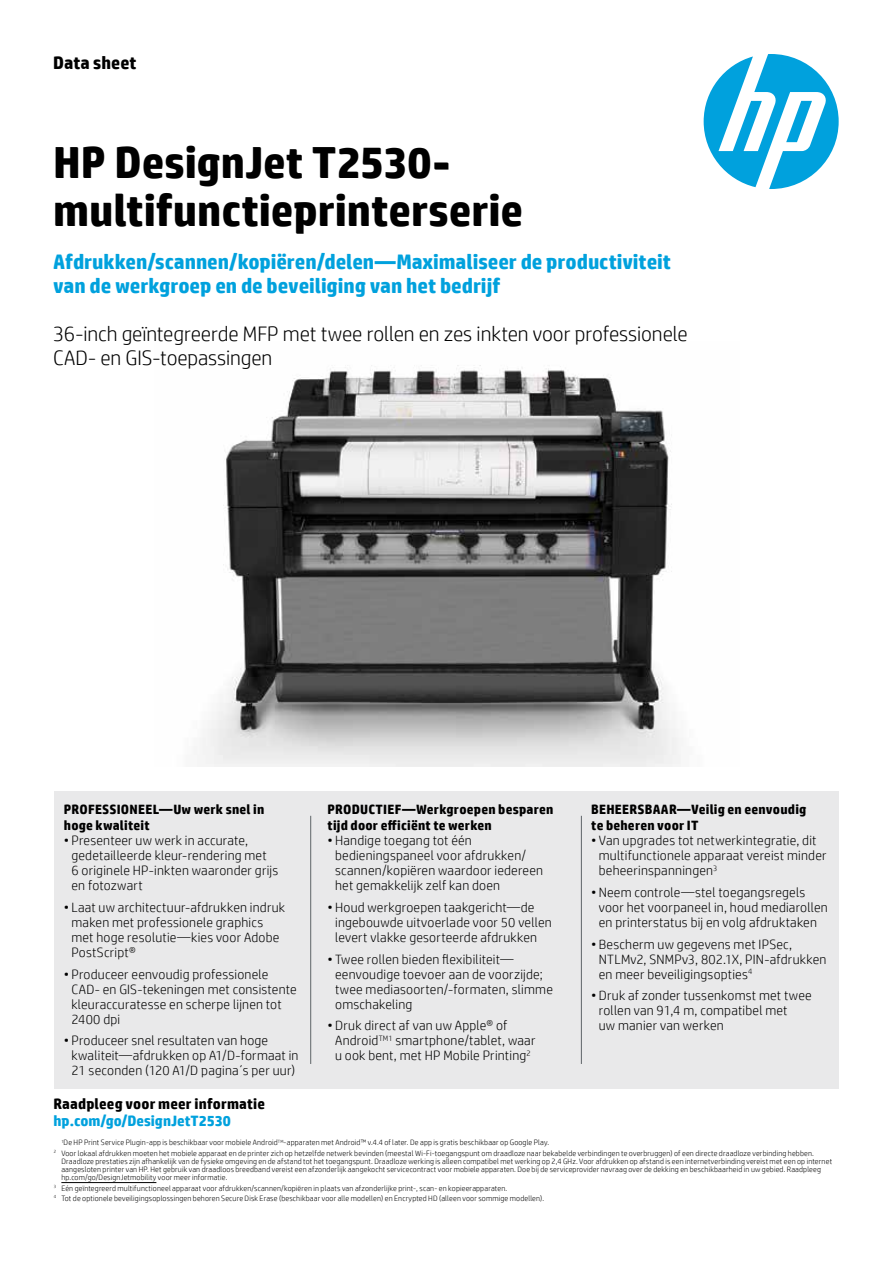
<style>
.page{position:relative;width:893px;height:1263px;background:#fff}
.page>*{position:absolute;margin:0;border:0;box-sizing:border-box;transform-origin:0 0}
.t1{font:700 45px/48px "HP Simplified";color:#000}
.t2{font:700 21px/24px "HP Simplified";letter-spacing:-.005em;color:#00a1dd}
.t3{font:300 21px/24px "HP Simplified";letter-spacing:-.005em;color:#000}
.t4{font:700 18px "HP Simplified";color:#000}
.t5{font:700 15px "HP Simplified";letter-spacing:.01em;color:#000}
.t6{font:700 15px "HP Simplified";color:#00a1dd}
.t7{font:300 13.5px/15px "HP Simplified";letter-spacing:.015em;color:#000}
.t8{font:700 13.5px/16.5px "HP Simplified";letter-spacing:.015em;color:#000}
.t9{font:300 7.8px/10.2px "HP Simplified";letter-spacing:.02em;color:#000}
</style>
<div class="page">
<img style="left:202px;top:365px;width:479px;height:401px">
<div style="left:54px;top:791px;width:785px;height:298px;background:#e6e7e8"></div>
<hr style="left:310px;top:816px;width:1px;height:248px;background:#5e6468">
<hr style="left:581px;top:816px;width:1px;height:248px;background:#5e6468">
<svg style="left:704px;top:54px;width:135px;height:135px"></svg>
<hr style="left:61px;top:1182px;width:95px;height:1px;background:#000">
<h3 class="t4" style="left:53px;top:51px;width:85px">Data sheet</h3>
<h1 class="t1" style="left:53px;top:139px;width:472px">HP DesignJet T2530- multifunctieprinterserie</h1>
<h2 class="t2" style="left:53px;top:250px;width:619px">Afdrukken/scannen/kopiëren/delen—Maximaliseer de productiviteit van de werkgroep en de beveiliging van het bedrijf</h2>
<h2 class="t3" style="left:53px;top:321px;width:636px">36-inch geïntegreerde MFP met twee rollen en zes inkten voor professionele<br>CAD- en GIS-toepassingen</h2>
<p class="t8" style="left:64px;top:801px;width:202px">PROFESSIONEEL—Uw werk snel in hoge kwaliteit</p>
<p class="t7" style="left:71px;top:832px;width:208px;text-indent:-8px">• Presenteer uw werk in accurate, gedetailleerde kleur-rendering met<br>6 originele HP-inkten waaronder grijs en fotozwart</p>
<p class="t7" style="left:71px;top:899px;width:215px;text-indent:-8px">• Laat uw architectuur-afdrukken indruk maken met professionele graphics met hoge resolutie—kies voor Adobe<br>PostScript®</p>
<p class="t7" style="left:71px;top:966px;width:227px;text-indent:-8px">• Produceer eenvoudig professionele<br>CAD- en GIS-tekeningen met consistente kleuraccuratesse en scherpe lijnen tot<br>2400 dpi</p>
<p class="t7" style="left:71px;top:1033px;width:229px;text-indent:-8px">• Produceer snel resultaten van hoge kwaliteit—afdrukken op A1/D-formaat in<br>21 seconden (120 A1/D pagina´s per uur)</p>
<p class="t5" style="left:53px;top:1094px;width:213px">Raadpleeg voor meer informatie</p>
<p class="t6" style="left:53px;top:1110px;width:179px">hp.com/go/DesignJetT2530</p>
<p class="t8" style="left:328px;top:801px;width:227px">PRODUCTIEF—Werkgroepen besparen tijd door efficiënt te werken</p>
<p class="t7" style="left:335px;top:832px;width:209px;text-indent:-8px">• Handige toegang tot één bedieningspaneel voor afdrukken/ scannen/kopiëren waardoor iedereen het gemakkelijk zelf kan doen</p>
<p class="t7" style="left:335px;top:899px;width:218px;text-indent:-8px">• Houd werkgroepen taakgericht—de ingebouwde uitvoerlade voor 50 vellen levert vlakke gesorteerde afdrukken</p>
<p class="t7" style="left:335px;top:951px;width:219px;text-indent:-8px">• Twee rollen bieden flexibiliteit— eenvoudige toevoer aan de voorzijde; twee mediasoorten/-formaten, slimme omschakeling</p>
<p class="t7" style="left:335px;top:1018px;width:202px;text-indent:-8px">• Druk direct af van uw Apple® of<br>Android<sup>TM1</sup> smartphone/tablet, waar u ook bent, met HP Mobile Printing<sup>2</sup></p>
<p class="t8" style="left:591px;top:801px;width:217px">BEHEERSBAAR—Veilig en eenvoudig te beheren voor IT</p>
<p class="t7" style="left:599px;top:832px;width:229px;text-indent:-8px">• Van upgrades tot netwerkintegratie, dit multifunctionele apparaat vereist minder beheerinspanningen<sup>3</sup></p>
<p class="t7" style="left:599px;top:884px;width:231px;text-indent:-8px">• Neem controle—stel toegangsregels voor het voorpaneel in, houd mediarollen en printerstatus bij en volg afdruktaken</p>
<p class="t7" style="left:599px;top:936px;width:229px;text-indent:-8px">• Bescherm uw gegevens met IPSec,<br>NTLMv2, SNMPv3, 802.1X, PIN-afdrukken en meer beveiligingsopties<sup>4</sup></p>
<p class="t7" style="left:599px;top:988px;width:214px;text-indent:-8px">• Druk af zonder tussenkomst met twee rollen van 91,4 m, compatibel met<br>uw manier van werken</p>
<p class="t9" style="left:54px;top:1137px;width:761px;text-indent:8px"><sup>1</sup>De HP Print Service Plugin-app is beschikbaar voor mobiele Android<sup>TM</sup>-apparaten met Android™ v.4.4 of later. De app is gratis beschikbaar op Google Play.<br><sup>2</sup> Voor lokaal afdrukken moeten het mobiele apparaat en de printer zich op hetzelfde netwerk bevinden (meestal Wi-Fi-toegangspunt om draadloze naar bekabelde verbindingen te overbruggen) of een directe draadloze verbinding hebben.</p>
<p class="t9" style="left:61px;top:1157px;width:772px;line-height:8.2px">Draadloze prestaties zijn afhankelijk van de fysieke omgeving en de afstand tot het toegangspunt. Draadloze werking is alleen compatibel met werking op 2,4 GHz. Voor afdrukken op afstand is een internetverbinding vereist met een op internet aangesloten printer van HP. Het gebruik van draadloos breedband vereist een afzonderlijk aangekocht servicecontract voor mobiele apparaten. Doe bij de serviceprovider navraag over de dekking en beschikbaarheid in uw gebied. Raadpleeg hp.com/go/DesignJetmobility voor meer informatie.</p>
<p class="t9" style="left:54px;top:1182px;width:492px"><sup>3</sup> Eén geïntegreerd multifunctioneel apparaat voor afdrukken/scannen/kopiëren in plaats van afzonderlijke print-, scan- en kopieerapparaten.<br><sup>4</sup> Tot de optionele beveiligingsoplossingen behoren Secure Disk Erase (beschikbaar voor alle modellen) en Encrypted HD (alleen voor sommige modellen).</p>
</div>
